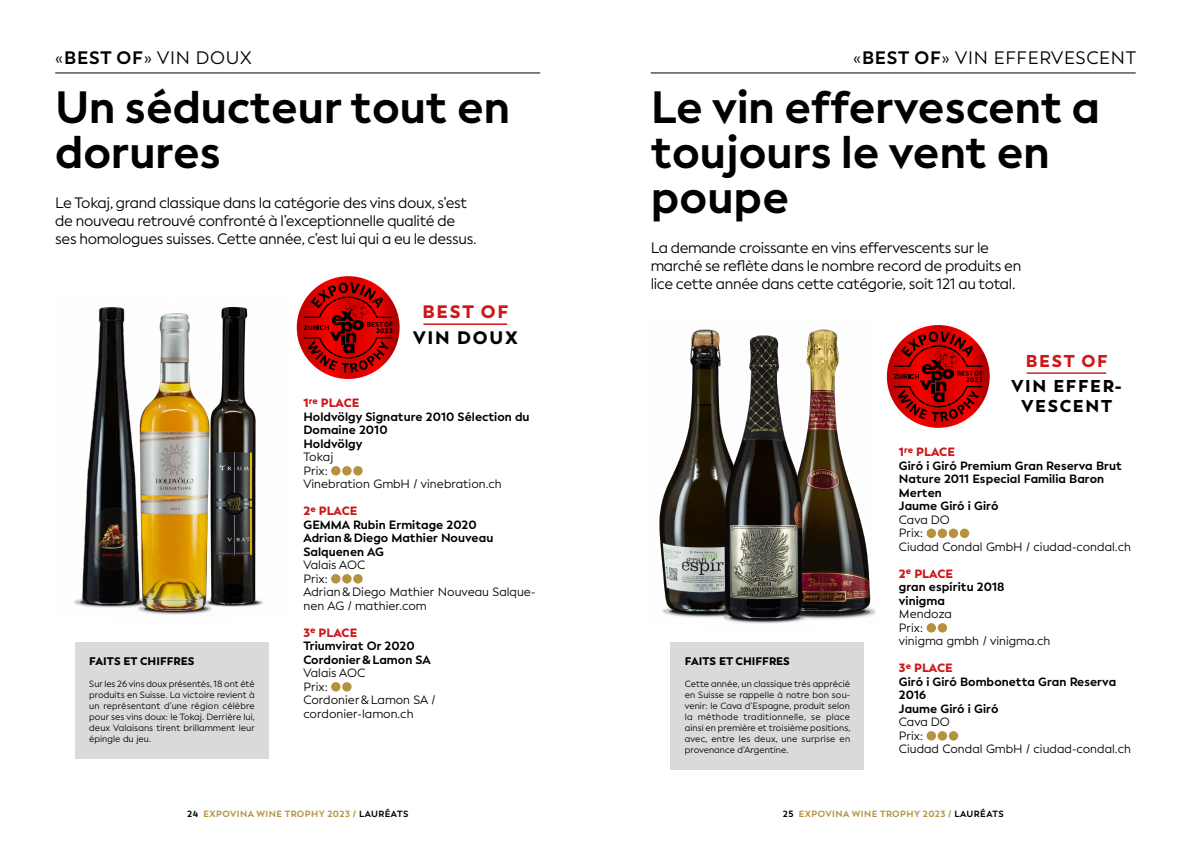
<style>
.page{position:relative;width:1191px;height:842px;background:#fff}
.page>*{position:absolute;margin:0;border:0;box-sizing:border-box;transform-origin:0 0}
.t1{font:700 45px/45px "Facundo";color:#000}
.t2{font:18px "Facundo";letter-spacing:.04em;color:#000}
.t3{font:900 18px "Facundo";letter-spacing:.1em;color:#000}
.t4{font:900 18px "Facundo";letter-spacing:.1em;color:#cd171a}
.t5{font:900 17.1px/20px "Facundo";letter-spacing:.1em;color:#000;text-align:center}
.t6{font:900 17.1px "Facundo";letter-spacing:.1em;color:#cd171a}
.t7{font:15px/18px "Facundo";letter-spacing:-.02em;color:#000}
.t8{font:700 12px/13.5px "Facundo";letter-spacing:.005em;color:#000}
.t9{font:12px/13.5px "Facundo";letter-spacing:.005em;color:#000}
.t10{font:900 11px "Facundo";letter-spacing:.005em;color:#000}
.t11{font:9px/11px "Facundo";letter-spacing:.01em;color:#000;text-align:justify}
.t12{font:700 9px "Facundo";letter-spacing:.05em;color:#b49240}
.s1{font-weight:700}
.s2{font-weight:900;color:#cd171a}
.s3{color:#000}
</style>
<div class="page">
<svg style="left:297px;top:276px;width:102px;height:103px"></svg>
<svg style="left:304px;top:282px;width:88px;height:91px"></svg>
<img style="left:231px;top:306px;width:32px;height:301px">
<img style="left:817px;top:329px;width:58px;height:290px">
<img style="left:74px;top:307px;width:44px;height:301px">
<img style="left:659px;top:329px;width:50px;height:289px">
<img style="left:118px;top:306px;width:113px;height:309px">
<img style="left:709px;top:329px;width:108px;height:295px">
<svg style="left:887px;top:325px;width:102px;height:103px"></svg>
<svg style="left:894px;top:331px;width:88px;height:90px"></svg>
<div style="left:331px;top:466px;width:9px;height:9px;background:#b49240;border-radius:50%"></div>
<div style="left:342px;top:466px;width:9px;height:9px;background:#b49240;border-radius:50%"></div>
<div style="left:353px;top:466px;width:10px;height:9px;background:#b49240;border-radius:50%"></div>
<div style="left:331px;top:574px;width:9px;height:9px;background:#b49240;border-radius:50%"></div>
<div style="left:342px;top:574px;width:9px;height:9px;background:#b49240;border-radius:50%"></div>
<div style="left:353px;top:574px;width:10px;height:9px;background:#b49240;border-radius:50%"></div>
<div style="left:331px;top:682px;width:9px;height:9px;background:#b49240;border-radius:50%"></div>
<div style="left:342px;top:682px;width:9px;height:9px;background:#b49240;border-radius:50%"></div>
<hr style="left:55px;top:73px;width:485px;height:1px;background:#000">
<hr style="left:651px;top:73px;width:484px;height:1px;background:#000">
<div style="left:75px;top:643px;width:194px;height:116px;background:#d9dada"></div>
<div style="left:670px;top:643px;width:194px;height:127px;background:#d9dada"></div>
<hr style="left:423px;top:323px;width:84px;height:2px;background:#cd171a">
<div style="left:926px;top:529px;width:10px;height:9px;background:#b49240;border-radius:50%"></div>
<div style="left:937px;top:529px;width:10px;height:9px;background:#b49240;border-radius:50%"></div>
<div style="left:948px;top:529px;width:10px;height:9px;background:#b49240;border-radius:50%"></div>
<div style="left:959px;top:529px;width:10px;height:9px;background:#b49240;border-radius:50%"></div>
<div style="left:926px;top:623px;width:10px;height:9px;background:#b49240;border-radius:50%"></div>
<div style="left:937px;top:623px;width:10px;height:9px;background:#b49240;border-radius:50%"></div>
<div style="left:926px;top:731px;width:10px;height:9px;background:#b49240;border-radius:50%"></div>
<div style="left:937px;top:731px;width:10px;height:9px;background:#b49240;border-radius:50%"></div>
<div style="left:948px;top:731px;width:10px;height:9px;background:#b49240;border-radius:50%"></div>
<hr style="left:1026px;top:372px;width:80px;height:2px;background:#cd171a">
<h2 class="t2" style="left:55px;top:47px;width:198px">«<span class="s1">BEST OF</span>» VIN DOUX</h2>
<h2 class="t2" style="left:853px;top:47px;width:284px">«<span class="s1">BEST OF</span>» VIN EFFERVESCENT</h2>
<h1 class="t1" style="left:55px;top:85px;width:456px">Un séducteur tout en dorures</h1>
<h1 class="t1" style="left:651px;top:85px;width:451px">Le vin effervescent a toujours le vent en</h1>
<h3 class="t7" style="left:55px;top:194px;width:413px">Le Tokaj, grand classique dans la catégorie des vins doux, s’est de nouveau retrouvé confronté à l’exceptionnelle qualité de</h3>
<h1 class="t1" style="left:651px;top:175px;width:140px">poupe</h1>
<h3 class="t7" style="left:55px;top:230px;width:423px">ses homologues suisses. Cette année, c’est lui qui a eu le dessus.</h3>
<h3 class="t7" style="left:651px;top:239px;width:372px">La demande croissante en vins effervescents sur le marché se reflète dans le nombre record de produits en lice cette année dans cette catégorie, soit 121 au total.</h3>
<p class="t10" style="left:89px;top:654px;width:107px">FAITS ET CHIFFRES</p>
<p class="t11" style="left:89px;top:678px;width:167px">Sur les 26 vins doux présentés, 18 ont été produits en Suisse. La victoire revient à un représentant d’une région célèbre pour ses vins doux: le Tokaj. Derrière lui, deux Valaisans tirent brillamment leur épingle du jeu.</p>
<h2 class="t4" style="left:422px;top:300px;width:87px">BEST OF</h2>
<h2 class="t3" style="left:413px;top:327px;width:106px">VIN DOUX</h2>
<h3 class="t8" style="left:303px;top:396px;width:228px"><span class="s2">1</span><sup>re</sup> <span class="s2">PLACE<br></span>Holdvölgy Signature 2010 Sélection du<br>Domaine 2010<br>Holdvölgy</h3>
<h3 class="t9" style="left:303px;top:450px;width:200px">Tokaj<br>Prix:<br>Vinebration GmbH / vinebration.ch</h3>
<h3 class="t8" style="left:303px;top:504px;width:191px"><span class="s2">2</span><sup>e</sup> <span class="s2">PLACE<br></span>GEMMA Rubin Ermitage 2020<br>Adrian&amp;Diego Mathier Nouveau<br>Salquenen AG</h3>
<h3 class="t9" style="left:303px;top:558px;width:233px">Valais AOC<br>Prix:<br>Adrian&amp;Diego Mathier Nouveau Salque&shy;nen AG / mathier.com</h3>
<h3 class="t8" style="left:303px;top:626px;width:129px"><span class="s2">3</span><sup>e</sup> <span class="s2">PLACE<br></span>Triumvirat Or 2020<br>Cordonier&amp;Lamon SA</h3>
<h3 class="t9" style="left:303px;top:666px;width:134px">Valais AOC<br>Prix:<br>Cordonier&amp;Lamon SA / cordonier-lamon.ch</h3>
<p class="t10" style="left:685px;top:654px;width:107px">FAITS ET CHIFFRES</p>
<p class="t11" style="left:685px;top:678px;width:167px">Cette année, un classique très apprécié en Suisse se rappelle à notre bon sou&shy;venir: le Cava d’Espagne, produit selon la méthode traditionnelle, se place ainsi en première et troisième positions, avec, entre les deux, une surprise en provenance d’Argentine.</p>
<h3 class="t6" style="left:1025px;top:350px;width:83px">BEST OF</h3>
<h3 class="t5" style="left:1011px;top:377px;width:112px">VIN EFFER-<br>VESCENT</h3>
<h3 class="t8" style="left:899px;top:445px;width:224px"><span class="s2">1</span><sup>re</sup> <span class="s2">PLACE<br></span>Giró i Giró Premium Gran Reserva Brut<br>Nature 2011 Especial Familia Baron<br>Merten<br>Jaume Giró i Giró</h3>
<h3 class="t9" style="left:899px;top:513px;width:233px">Cava DO<br>Prix:<br>Ciudad Condal GmbH / ciudad-condal.ch</h3>
<h3 class="t8" style="left:899px;top:567px;width:107px"><span class="s2">2</span><sup>e</sup> <span class="s2">PLACE<br></span>gran espíritu 2018 vinigma</h3>
<h3 class="t9" style="left:899px;top:607px;width:153px">Mendoza<br>Prix:<br>vinigma gmbh / vinigma.ch</h3>
<h3 class="t8" style="left:899px;top:661px;width:219px"><span class="s2">3</span><sup>e</sup> <span class="s2">PLACE<br></span>Giró i Giró Bombonetta Gran Reserva<br>2016<br>Jaume Giró i Giró</h3>
<h3 class="t9" style="left:899px;top:715px;width:233px">Cava DO<br>Prix:<br>Ciudad Condal GmbH / ciudad-condal.ch</h3>
<p class="t12" style="left:187px;top:808px;width:223px"><span class="s3">24</span> EXPOVINA WINE TROPHY 2023 / <span class="s3">LAURÉATS</span></p>
<p class="t12" style="left:783px;top:808px;width:222px"><span class="s3">25</span> EXPOVINA WINE TROPHY 2023 / <span class="s3">LAURÉATS</span></p>
</div>
